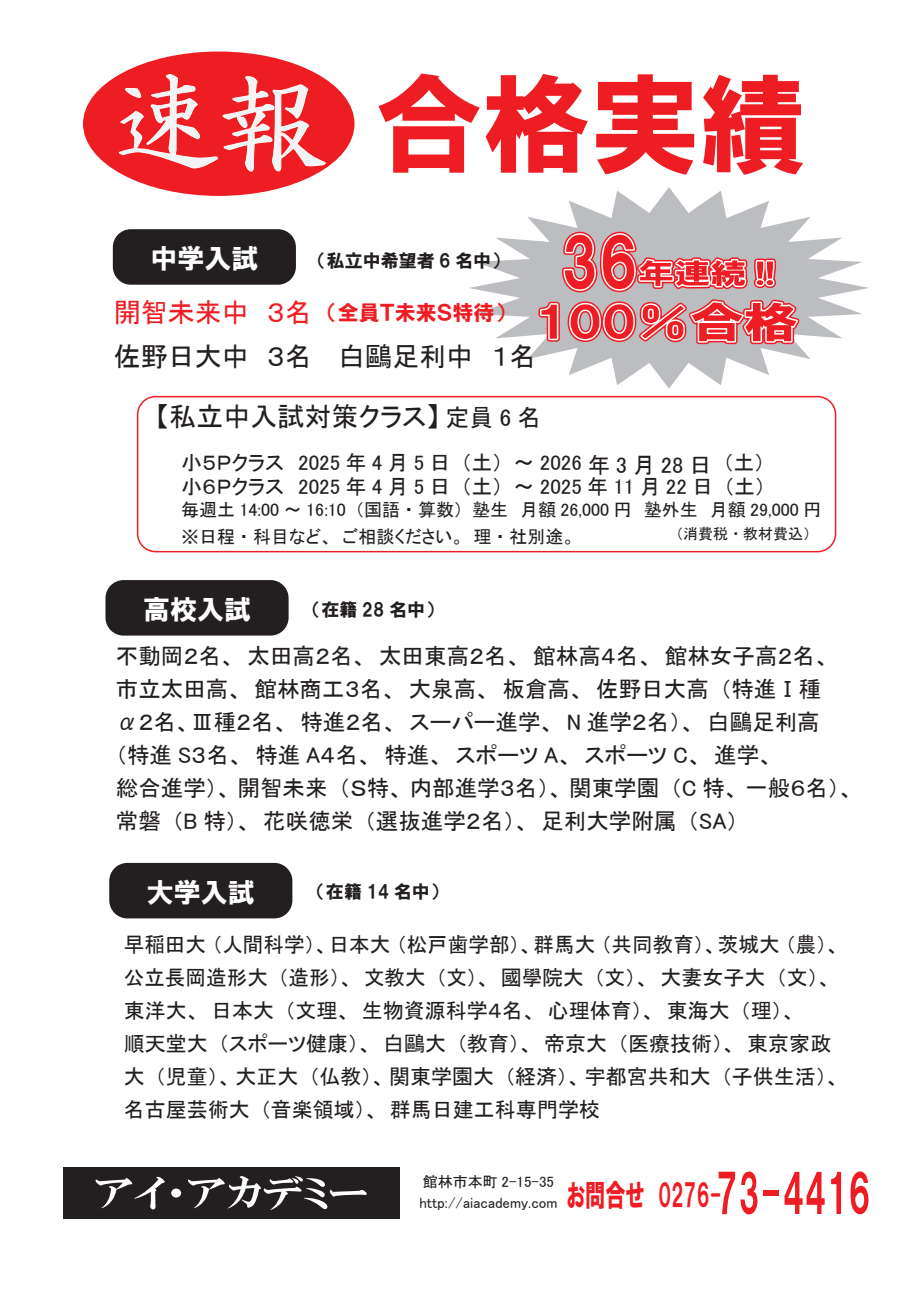
<style>
.page{position:relative;width:919px;height:1289px;background:#fff}
.page>*{position:absolute;margin:0;border:0;box-sizing:border-box;transform-origin:0 0}
.t1{font:108px "HGP Soei Kakugothic UB";color:#ee1d23}
.t2{font:30.75px "HGP Soei Kakugothic UB";color:#ee1d23;scale:.66 1}
.t3{font:27px "MS P Gothic";color:#231f20}
.t4{font:27px "HGP Soei Kakugothic UB";color:#fff}
.t5{font:24px "MS P Gothic";color:#231f20}
.t6{font:22.5px/33px "MS P Gothic";color:#231f20}
.t7{font:21px/33px "MS P Gothic";color:#231f20}
.t8{font:21px "HGP Soei Kakugothic UB";color:#ee1d23}
.t9{font:18px/27px "MS P Gothic";color:#231f20}
.t10{font:18px "HGP Soei Kakugothic UB";color:#231f20}
.t11{font:15px/21px "MS P Gothic";color:#231f20}
.s1{font-family:"HG Seikaishotai PRO";color:#f2f3f4}
.s2{font-family:"MS P Gothic";font-size:27px}
.s3{font-size:22.5px}
</style>
<div class="page">
<svg style="left:469px;top:187px;width:400px;height:201px"></svg>
<svg style="left:535px;top:229px;width:309px;height:118px"></svg>
<div style="left:137px;top:396px;width:699px;height:156px;border:2px solid #ee1d23;border-radius:18px"></div>
<div style="left:113px;top:229px;width:183px;height:56px;background:#231f20;border-radius:18px"></div>
<div style="left:83px;top:51px;width:271px;height:145px;background:#ee1d23;border-radius:50%"></div>
<svg style="left:119px;top:74px;width:207px;height:98px"></svg>
<div style="left:105px;top:580px;width:183px;height:55px;background:#231f20;border-radius:18px"></div>
<div style="left:109px;top:862px;width:183px;height:56px;background:#231f20;border-radius:18px"></div>
<div style="left:63px;top:1166px;width:336px;height:52px;background:#231f20"></div>
<svg style="left:95px;top:1176px;width:70px;height:33px"></svg>
<svg style="left:171px;top:1188px;width:10px;height:9px"></svg>
<svg style="left:188px;top:1176px;width:179px;height:33px"></svg>
<svg style="left:718px;top:1171px;width:39px;height:43px"></svg>
<div style="left:763px;top:1190px;width:15px;height:6px;background:#ee1d23"></div>
<svg style="left:784px;top:1171px;width:40px;height:42px"></svg>
<svg style="left:831px;top:1171px;width:10px;height:42px"></svg>
<svg style="left:850px;top:1171px;width:18px;height:43px"></svg>
<h1 class="t1" style="left:111px;top:70px;width:698px"><span class="s1">速報</span>合格実績</h1>
<p class="t4" style="left:150px;top:245px;width:109px">中学入試</p>
<p class="t10" style="left:318px;top:251px;width:184px">（私立中希望者 6 名中）</p>
<p class="t8" style="left:114px;top:302px;width:393px"><span class="s2">開智未来中　３名</span> （全員Ｔ未来Ｓ特待）</p>
<p class="t3" style="left:114px;top:343px;width:424px">佐野日大中　３名 白鷗足利中　１名</p>
<p class="t3" style="left:156px;top:403px;width:285px">【私立中入試対策クラス】</p>
<p class="t5" style="left:445px;top:405px;width:97px">定員6名</p>
<p class="t7" style="left:181px;top:446px;width:585px">小５Ｐクラス　2025 年 4 月 5 日（土）～ 2026 <span class="s3">年 3 月 28 日</span>（土）</p>
<p class="t7" style="left:181px;top:470px;width:586px">小６Ｐクラス　2025 年 4 月 5 日（土）～ 2025 年 11 月 22 日（土）</p>
<p class="t9" style="left:181px;top:495px;width:641px">毎週土 14:00 ～ 16:10 （国語・算数）塾生　月額 26,000 円　塾外生　月額 29,000 円※日程・科目など、ご相談ください。理・社別途。</p>
<p class="t11" style="left:675px;top:522px;width:136px">（消費税・教材費込）</p>
<p class="t4" style="left:143px;top:596px;width:109px">高校入試</p>
<p class="t10" style="left:312px;top:600px;width:123px">（在籍 28 名中）</p>
<p class="t6" style="left:116px;top:639px;width:740px">不動岡２名、太田高２名、太田東高２名、館林高４名、館林女子高２名、市立太田高、館林商工３名、大泉高、板倉高、佐野日大高（特進Ⅰ種<br>α２名、Ⅲ種２名、特進２名、スーパー進学、 N 進学２名）、白鷗足利高<br>（特進 S３名、特進 A４名、特進、スポーツ A、スポーツ C、進学、<br>総合進学）、開智未来（Ｓ特、内部進学３名）、関東学園（C 特、一般６名）、常磐（B 特）、花咲徳栄（選抜進学２名）、足利大学附属（SA）</p>
<p class="t4" style="left:147px;top:878px;width:109px">大学入試</p>
<p class="t10" style="left:317px;top:882px;width:123px">（在籍 14 名中）</p>
<p class="t7" style="left:124px;top:928px;width:718px">早稲田大（人間科学）、日本大（松戸歯学部）、群馬大（共同教育）、茨城大（農）、公立長岡造形大（造形）、文教大（文）、國學院大（文）、大妻女子大（文）、東洋大、日本大（文理、生物資源科学４名、心理体育）、東海大（理）、<br>順天堂大（スポーツ健康）、白鷗大（教育）、帝京大（医療技術）、東京家政大（児童）、大正大（仏教）、関東学園大（経済）、宇都宮共和大（子供生活）、名古屋芸術大（音楽領域）、群馬日建工科専門学校</p>
<p class="t11" style="left:419px;top:1170px;width:139px">館林市本町 2-15-35 http://aiacademy.com</p>
<h2 class="t2" style="left:567px;top:1179px;width:237px">お問合せ 0276-</h2>
</div>
